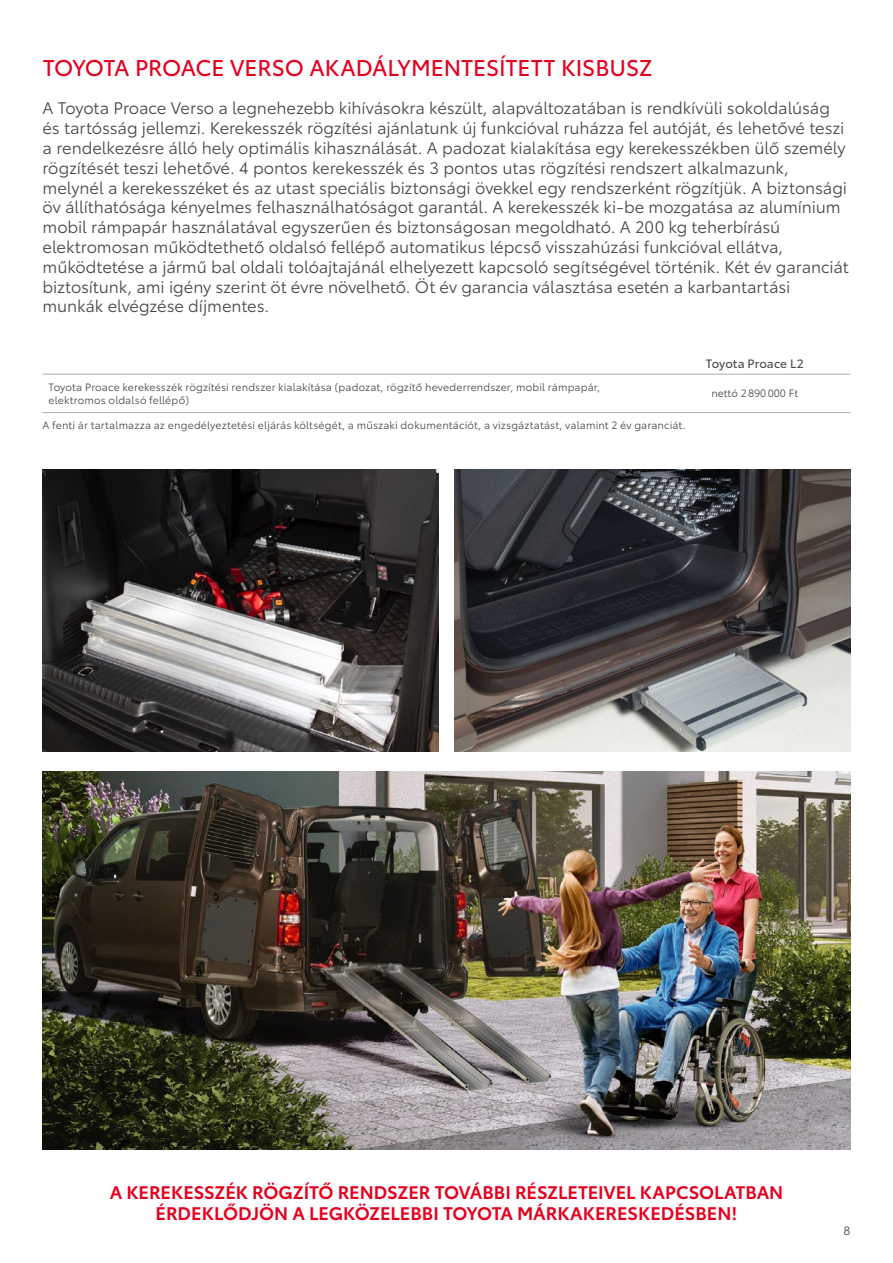
<style>
.page{position:relative;width:893px;height:1263px;background:#fff}
.page>*{position:absolute;margin:0;border:0;box-sizing:border-box;transform-origin:0 0}
.t1{font:22.5px "Toyota Type";letter-spacing:-.005em;color:#e3001f}
.t2{font:600 18px/21.6px "Toyota Type";letter-spacing:-.005em;color:#e3001f;text-align:center}
.t3{font:16.5px/19.8px "Toyota Type";letter-spacing:-.01em;color:#494948}
.t4{font:12px "Toyota Type";letter-spacing:.005em;color:#494948}
.t5{font:12px "Toyota Type";color:#494948}
.t6{font:10.5px/13.5px "Toyota Type";letter-spacing:.01em;color:#494948}
</style>
<div class="page">
<img style="left:455px;top:470px;width:395px;height:282px">
<img style="left:43px;top:470px;width:396px;height:282px">
<img style="left:43px;top:771px;width:807px;height:378px">
<hr style="left:43px;top:374px;width:616px;height:1px;background:#acadad">
<hr style="left:659px;top:374px;width:191px;height:1px;background:#acadad">
<hr style="left:43px;top:412px;width:616px;height:1px;background:#acadad">
<hr style="left:659px;top:412px;width:191px;height:1px;background:#acadad">
<h1 class="t1" style="left:43px;top:51px;width:611px">TOYOTA PROACE VERSO AKADÁLYMENTESÍTETT KISBUSZ</h1>
<p class="t3" style="left:43px;top:97px;width:808px">A Toyota Proace Verso a legnehezebb kihívásokra készült, alapváltozatában is rendkívüli sokoldalúság és tartósság jellemzi. Kerekesszék rögzítési ajánlatunk új funkcióval ruházza fel autóját, és lehetővé teszi a rendelkezésre álló hely optimális kihasználását. A padozat kialakítása egy kerekesszékben ülő személy rögzítését teszi lehetővé. 4 pontos kerekesszék és 3 pontos utas rögzítési rendszert alkalmazunk, melynél a kerekesszéket és az utast speciális biztonsági övekkel egy rendszerként rögzítjük. A biztonsági öv állíthatósága kényelmes felhasználhatóságot garantál. A kerekesszék ki-be mozgatása az alumínium mobil rámpapár használatával egyszerűen és biztonságosan megoldható. A 200 kg teherbírású elektromosan működtethető oldalsó fellépő automatikus lépcső visszahúzási funkcióval ellátva, működtetése a jármű bal oldali tolóajtajánál elhelyezett kapcsoló segítségével történik. Két év garanciát biztosítunk, ami igény szerint öt évre növelhető. Öt év garancia választása esetén a karbantartási munkák elvégzése díjmentes.</p>
<p class="t4" style="left:706px;top:355px;width:99px">Toyota Proace L2</p>
<p class="t6" style="left:49px;top:379px;width:553px">Toyota Proace kerekesszék rögzítési rendszer kialakítása (padozat, rögzítő hevederrendszer, mobil rámpapár, elektromos oldalsó fellépő)</p>
<p class="t6" style="left:711px;top:386px;width:88px">nettó 2890000 Ft</p>
<p class="t6" style="left:43px;top:418px;width:645px">A fenti ár tartalmazza az engedélyeztetési eljárás költségét, a műszaki dokumentációt, a vizsgáztatást, valamint 2 év garanciát.</p>
<p class="t2" style="left:110px;top:1180px;width:675px">A KEREKESSZÉK RÖGZÍTŐ RENDSZER TOVÁBBI RÉSZLETEIVEL KAPCSOLATBAN<br>ÉRDEKLŐDJÖN A LEGKÖZELEBBI TOYOTA MÁRKAKERESKEDÉSBEN!</p>
<p class="t5" style="left:843px;top:1222px;width:8px">8</p>
</div>
